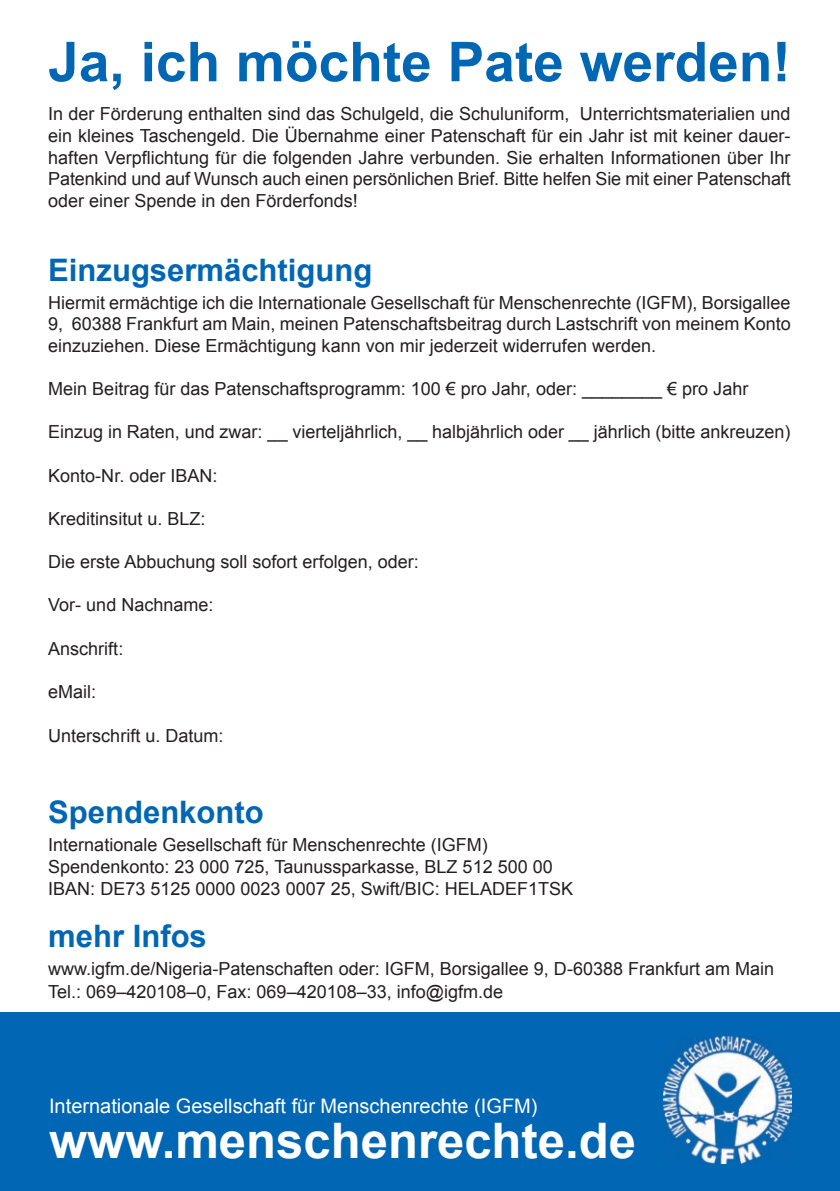
<style>
.page{position:relative;width:840px;height:1191px;background:#fff}
.page>*{position:absolute;margin:0;border:0;box-sizing:border-box;transform-origin:0 0}
.t1{font:700 55px "Arial";color:#0166b3}
.t2{font:700 49px "Arial";color:#fff}
.t3{font:700 31px "Arial";color:#0166b3}
.t4{font:20px "Arial";color:#fff}
.t5{font:18px/21.6px "Arial";color:#231f20;text-align:justify}
</style>
<div class="page">
<div style="left:0;top:1011px;width:839px;height:180px;background:#0166b3"></div>
<img style="left:663px;top:1036px;width:128px;height:127px">
<h1 class="t1" style="left:48px;top:31px;width:743px">Ja, ich möchte Pate werden!</h1>
<p class="t5" style="left:48px;top:103px;width:743px">In der Förderung enthalten sind das Schulgeld, die Schuluniform, Unterrichtsmaterialien und ein kleines Taschengeld. Die Übernahme einer Patenschaft für ein Jahr ist mit keiner dauer&shy;haften Verpflichtung für die folgenden Jahre verbunden. Sie erhalten Informationen über Ihr Patenkind und auf Wunsch auch einen persönlichen Brief. Bitte helfen Sie mit einer Patenschaft oder einer Spende in den Förderfonds!</p>
<h3 class="t3" style="left:48px;top:253px;width:325px">Einzugsermächtigung</h3>
<p class="t5" style="left:48px;top:292px;width:743px">Hiermit ermächtige ich die Internationale Gesellschaft für Menschenrechte (IGFM), Borsigallee 9, 60388 Frankfurt am Main, meinen Patenschaftsbeitrag durch Lastschrift von meinem Konto einzuziehen. Diese Ermächtigung kann von mir jederzeit widerrufen werden.</p>
<p class="t5" style="left:48px;top:378px;width:701px">Mein Beitrag für das Patenschaftsprogramm: 100 € pro Jahr, oder: ________ € pro Jahr</p>
<p class="t5" style="left:48px;top:421px;width:743px">Einzug in Raten, und zwar: __ vierteljährlich, __ halbjährlich oder __ jährlich (bitte ankreuzen)</p>
<p class="t5" style="left:48px;top:464px;width:171px">Konto-Nr. oder IBAN:</p>
<p class="t5" style="left:48px;top:508px;width:159px">Kreditinsitut u. BLZ:</p>
<p class="t5" style="left:48px;top:551px;width:372px">Die erste Abbuchung soll sofort erfolgen, oder:</p>
<p class="t5" style="left:48px;top:594px;width:167px">Vor- und Nachname:</p>
<p class="t5" style="left:48px;top:637px;width:77px">Anschrift:</p>
<p class="t5" style="left:48px;top:680px;width:50px">eMail:</p>
<p class="t5" style="left:48px;top:725px;width:177px">Unterschrift u. Datum:</p>
<h3 class="t3" style="left:48px;top:795px;width:217px">Spendenkonto</h3>
<p class="t5" style="left:48px;top:834px;width:526px;text-align:left">Internationale Gesellschaft für Menschenrechte (IGFM)<br>Spendenkonto: 23 000 725, Taunussparkasse, BLZ 512 500 00<br>IBAN: DE73 5125 0000 0023 0007 25, Swift/BIC: HELADEF1TSK</p>
<h3 class="t3" style="left:48px;top:919px;width:160px">mehr Infos</h3>
<p class="t5" style="left:48px;top:957px;width:727px;line-height:23px">www.igfm.de/Nigeria-Patenschaften oder: IGFM, Borsigallee 9, D-60388 Frankfurt am Main<br>Tel.: 069–420108–0, Fax: 069–420108–33, info@igfm.de</p>
<p class="t4" style="left:49px;top:1095px;width:489px">Internationale Gesellschaft für Menschenrechte (IGFM)</p>
<h2 class="t2" style="left:49px;top:1114px;width:588px">www.menschenrechte.de</h2>
</div>
